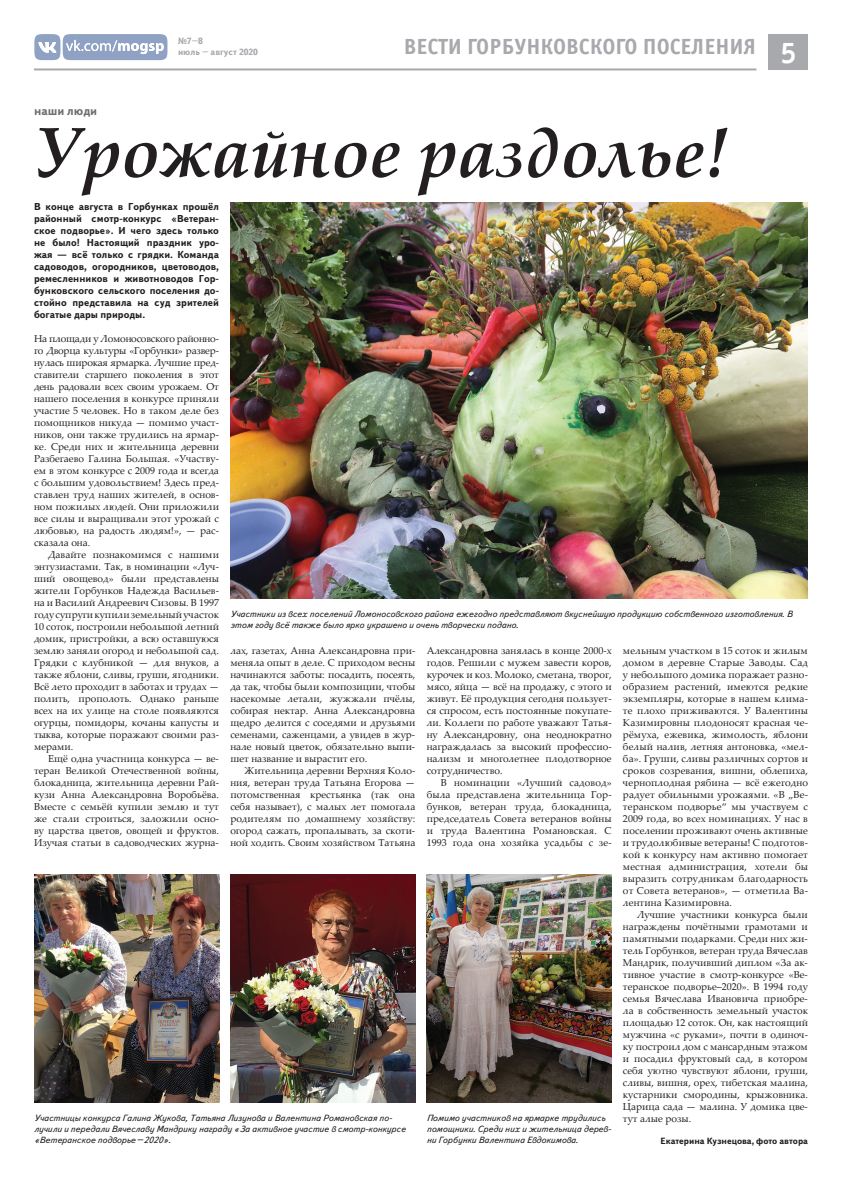
<style>
.page{position:relative;width:842px;height:1191px;background:#fff}
.page>*{position:absolute;margin:0;border:0;box-sizing:border-box;transform-origin:0 0}
.t1{font:italic 700 70px "Palatino Linotype";color:#231f20}
.t2{font:700 30px "Officina Sans C";color:#fff}
.t3{font:700 22px "Officina Sans C";color:#a8a9ad}
.t4{font:700 12px "Text Book C";color:#6c6d70}
.t5{font:10px/12px "Palatino Linotype";color:#231f20;text-align:justify}
.t6{font:700 10px/12px "Text Book C";color:#231f20;text-align:justify}
.t7{font:italic 9px/11px "Text Book C";color:#231f20}
.t8{font:700 9px "Text Book C";color:#231f20}
.t9{font:700 9px/11px "Text Book C";color:#a8a9ad}
</style>
<div class="page">
<svg style="left:34px;top:34px;width:133px;height:26px"></svg>
<hr style="left:34px;top:68px;width:722px;height:2px;background:#a8a9ad">
<img style="left:34px;top:874px;width:185px;height:228px">
<div style="left:769px;top:34px;width:39px;height:36px;background:#a8a9ad"></div>
<img style="left:230px;top:202px;width:578px;height:396px">
<img style="left:230px;top:874px;width:185px;height:228px">
<img style="left:427px;top:874px;width:185px;height:228px">
<p class="t4" style="left:34px;top:104px;width:65px">наши люди</p>
<p class="t9" style="left:178px;top:36px;width:81px">№7–8<br>июль – август 2020</p>
<h3 class="t3" style="left:404px;top:34px;width:354px">ВЕСТИ ГОРБУНКОВСКОГО ПОСЕЛЕНИЯ</h3>
<h1 class="t1" style="left:34px;top:103px;width:696px">Урожайное раздолье!</h1>
<h2 class="t2" style="left:780px;top:36px;width:18px">5</h2>
<p class="t6" style="left:34px;top:200px;width:186px">В конце августа в Горбунках прошёл районный смотр-конкурс «Ветеран&shy;ское подворье». И чего здесь только не было! Настоящий праздник уро&shy;жая — всё только с грядки. Команда садоводов, огородников, цветоводов, ремесленников и животноводов Гор&shy;бунковского сельского поселения до&shy;стойно представила на суд зрителей богатые дары природы.</p>
<p class="t5" style="left:34px;top:332px;width:186px">На площади у Ломоносовского районно&shy;го Дворца культуры «Горбунки» развер&shy;нулась широкая ярмарка. Лучшие пред&shy;ставители старшего поколения в этот день радовали всех своим урожаем. От нашего поселения в конкурсе приняли участие 5 человек. Но в таком деле без помощников никуда — помимо участ&shy;ников, они также трудились на ярмар&shy;ке. Среди них и жительница деревни Разбегаево Галина Большая. «Участву&shy;ем в этом конкурсе с 2009 года и всегда с большим удовольствием! Здесь пред&shy;ставлен труд наших жителей, в основ&shy;ном пожилых людей. Они приложили все силы и выращивали этот урожай с любовью, на радость людям!», — рас&shy;сказала она.</p>
<p class="t5" style="left:34px;top:548px;width:186px;text-indent:14px">Давайте познакомимся с нашими энтузиастами. Так, в номинации «Луч&shy;ший овощевод» были представлены жители Горбунков Надежда Васильев&shy;на и Василий Андреевич Сизовы. В 1997 году супруги купили земельный участок 10 соток, построили небольшой летний домик, пристройки, а всю оставшуюся землю заняли огород и небольшой сад.<br>Грядки с клубникой — для внуков, а также яблони, сливы, груши, ягодники.<br>Всё лето проходит в заботах и трудах — полить, прополоть. Однако раньше всех на их улице на столе появляются огурцы, помидоры, кочаны капусты и тыква, которые поражают своими раз&shy;мерами.</p>
<p class="t5" style="left:34px;top:752px;width:186px;text-indent:14px">Ещё одна участница конкурса — ве&shy;теран Великой Отечественной войны, блокадница, жительница деревни Рай&shy;кузи Анна Александровна Воробьёва.<br>Вместе с семьёй купили землю и тут же стали строиться, заложили осно&shy;ву царства цветов, овощей и фруктов.<br>Изучая статьи в садоводческих журна-</p>
<p class="t7" style="left:230px;top:608px;width:564px">Участники из всех поселений Ломоносовского района ежегодно представляют вкуснейшую продукцию собственного изготовления. В этом году всё также было ярко украшено и очень творчески подано.</p>
<p class="t5" style="left:230px;top:644px;width:186px">лах, газетах, Анна Александровна при&shy;меняла опыт в деле. С приходом весны начинаются заботы: посадить, посеять, да так, чтобы были композиции, чтобы насекомые летали, жужжали пчёлы, собирая нектар. Анна Александровна щедро делится с соседями и друзьями семенами, саженцами, а увидев в жур&shy;нале новый цветок, обязательно выпи&shy;шет название и вырастит его.</p>
<p class="t5" style="left:230px;top:764px;width:186px;text-indent:14px">Жительница деревни Верхняя Коло&shy;ния, ветеран труда Татьяна Егорова — потомственная крестьянка (так она себя называет), с малых лет помогала родителям по домашнему хозяйству: огород сажать, пропалывать, за скоти&shy;ной ходить. Своим хозяйством Татьяна</p>
<p class="t5" style="left:427px;top:644px;width:186px">Александровна занялась в конце 2000-х годов. Решили с мужем завести коров, курочек и коз. Молоко, сметана, творог, мясо, яйца — всё на продажу, с этого и живут. Её продукция сегодня пользует&shy;ся спросом, есть постоянные покупате&shy;ли. Коллеги по работе уважают Татья&shy;ну Александровну, она неоднократно награждалась за высокий профессио&shy;нализм и многолетнее плодотворное сотрудничество.</p>
<p class="t5" style="left:427px;top:776px;width:187px;text-indent:14px">В номинации «Лучший садовод» была представлена жительница Гор&shy;бунков, ветеран труда, блокадница, председатель Совета ветеранов войны и труда Валентина Романовская. С 1993 года она хозяйка усадьбы с зе-</p>
<p class="t5" style="left:623px;top:644px;width:187px">мельным участком в 15 соток и жилым домом в деревне Старые Заводы. Сад у небольшого домика поражает разно&shy;образием растений, имеются редкие экземпляры, которые в нашем клима&shy;те плохо приживаются. У Валентины Казимировны плодоносят красная че&shy;рёмуха, ежевика, жимолость, яблони белый налив, летняя антоновка, «мел&shy;ба». Груши, сливы различных сортов и сроков созревания, вишни, облепиха, черноплодная рябина — всё ежегодно радует обильными урожаями. «В „Ве&shy;теранском подворье“ мы участвуем с 2009 года, во всех номинациях. У нас в поселении проживают очень активные и трудолюбивые ветераны! С подготов&shy;кой к конкурсу нам активно помогает местная администрация, хотели бы выразить сотрудникам благодарность от Совета ветеранов», — отметила Ва&shy;лентина Казимировна.</p>
<p class="t5" style="left:623px;top:908px;width:186px;text-indent:14px">Лучшие участники конкурса были награждены почётными грамотами и памятными подарками. Среди них жи&shy;тель Горбунков, ветеран труда Вячеслав Мандрик, получивший диплом «За ак&shy;тивное участие в смотр-конкурсе «Ве&shy;теранское подворье–2020». В 1994 году семья Вячеслава Ивановича приобре&shy;ла в собственность земельный участок площадью 12 соток. Он, как настоящий мужчина «с руками», почти в одиноч&shy;ку построил дом с мансардным этажом и посадил фруктовый сад, в котором себя уютно чувствуют яблони, груши, сливы, вишня, орех, тибетская малина, кустарники смородины, крыжовника.<br>Царица сада — малина. У домика цве&shy;тут алые розы.</p>
<p class="t8" style="left:660px;top:1135px;width:149px">Екатерина Кузнецова, фото автора</p>
<p class="t7" style="left:34px;top:1112px;width:373px">Участницы конкурса Галина Жукова, Татьяна Лизунова и Валентина Романовская по&shy;лучили и передали Вячеславу Мандрику награду «За активное участие в смотр-конкурсе «Ветеранское подворье–2020».</p>
<p class="t7" style="left:427px;top:1112px;width:186px">Помимо участников на ярмарке трудились помощники. Среди них и жительница дерев&shy;ни Горбунки Валентина Евдокимова.</p>
</div>
